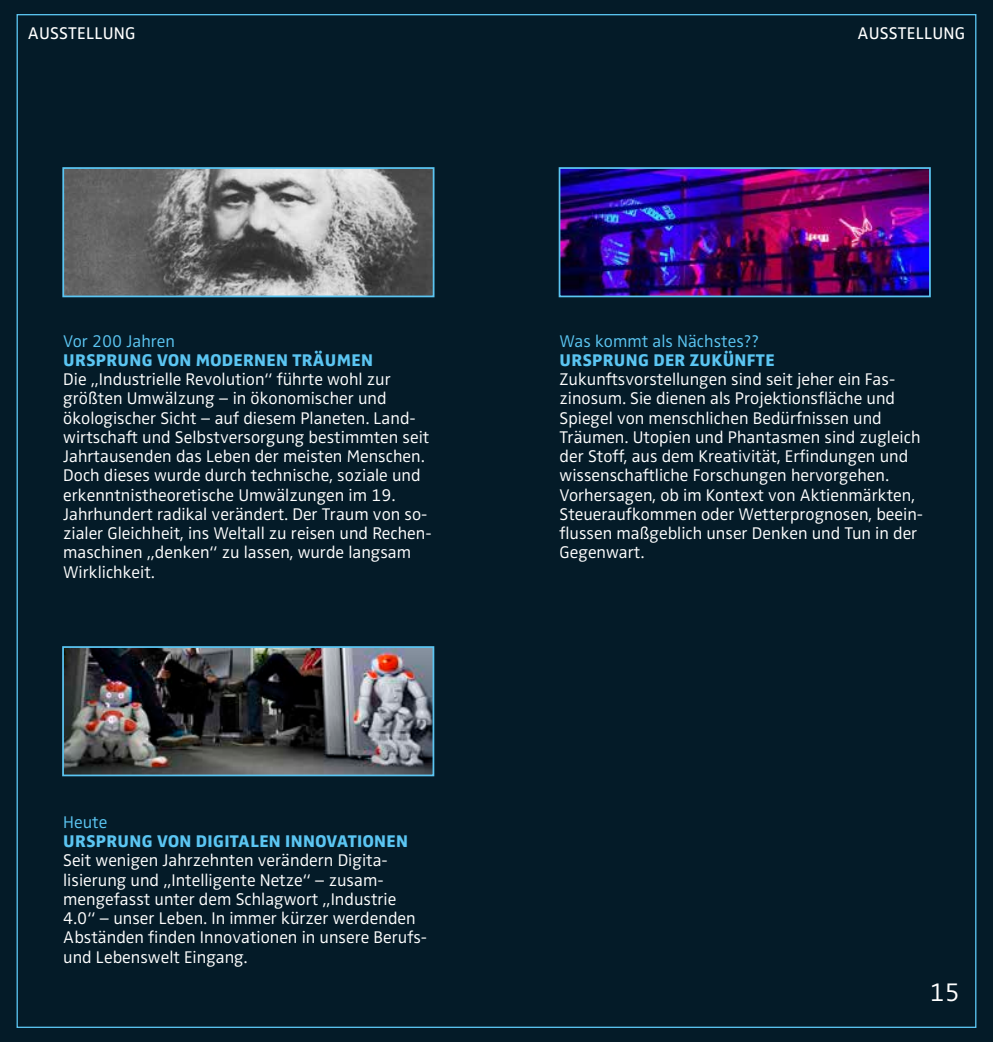
<style>
.page{position:relative;width:993px;height:1042px;background:#fff}
.page>*{position:absolute;margin:0;border:0;box-sizing:border-box;transform-origin:0 0}
.t1{font:300 26.25px "Zwo OT";color:#fff}
.t2{font:300 17.5px/19.2px "Zwo OT";color:#fff}
.t3{font:800 17.5px "Zwo OT";letter-spacing:.02em;color:#5bc5f2}
.t4{font:300 17.5px "Zwo OT";color:#5bc5f2}
.t5{font:17.5px "Zwo OT";letter-spacing:.01em;color:#fff}
</style>
<div class="page">
<div style="left:0;top:0;width:992px;height:1042px;background:#041b28"></div>
<img style="left:65px;top:170px;width:366px;height:124px">
<div style="left:62px;top:167px;width:372px;height:130px;border:2px solid #5bc5f2"></div>
<img style="left:65px;top:649px;width:366px;height:124px">
<div style="left:62px;top:646px;width:372px;height:130px;border:2px solid #5bc5f2"></div>
<img style="left:561px;top:170px;width:366px;height:124px">
<div style="left:558px;top:167px;width:372px;height:130px;border:2px solid #5bc5f2"></div>
<p class="t5" style="left:28px;top:23px;width:109px">AUSSTELLUNG</p>
<p class="t5" style="left:857px;top:23px;width:109px">AUSSTELLUNG</p>
<p class="t4" style="left:63px;top:331px;width:113px">Vor 200 Jahren</p>
<p class="t3" style="left:63px;top:350px;width:311px">URSPRUNG VON MODERNEN TRÄUMEN</p>
<p class="t2" style="left:63px;top:370px;width:370px">Die „Industrielle Revolution“ führte wohl zur größten Umwälzung – in ökonomischer und ökologischer Sicht – auf diesem Planeten. Land&shy;wirtschaft und Selbstversorgung bestimmten seit Jahrtausenden das Leben der meisten Menschen.<br>Doch dieses wurde durch technische, soziale und erkenntnistheoretische Umwälzungen im 19.<br>Jahrhundert radikal verändert. Der Traum von so&shy;zialer Gleichheit, ins Weltall zu reisen und Rechen&shy;maschinen „denken“ zu lassen, wurde langsam Wirklichkeit.</p>
<p class="t4" style="left:63px;top:812px;width:46px">Heute</p>
<p class="t3" style="left:63px;top:831px;width:346px">URSPRUNG VON DIGITALEN INNOVATIONEN</p>
<p class="t2" style="left:63px;top:851px;width:365px">Seit wenigen Jahrzehnten verändern Digita&shy;lisierung und „Intelligente Netze“ – zusam&shy;mengefasst unter dem Schlagwort „Industrie 4.0“ – unser Leben. In immer kürzer werdenden Abständen finden Innovationen in unsere Berufs&shy;und Lebenswelt Eingang.</p>
<p class="t4" style="left:559px;top:331px;width:201px">Was kommt als Nächstes??</p>
<p class="t3" style="left:559px;top:350px;width:216px">URSPRUNG DER ZUKÜNFTE</p>
<p class="t2" style="left:559px;top:370px;width:365px">Zukunftsvorstellungen sind seit jeher ein Fas&shy;zinosum. Sie dienen als Projektionsfläche und Spiegel von menschlichen Bedürfnissen und Träumen. Utopien und Phantasmen sind zugleich der Stoff, aus dem Kreativität, Erfindungen und wissenschaftliche Forschungen hervorgehen.<br>Vorhersagen, ob im Kontext von Aktienmärkten, Steueraufkommen oder Wetterprognosen, beein&shy;flussen maßgeblich unser Denken und Tun in der Gegenwart.</p>
<h1 class="t1" style="left:929px;top:977px;width:32px">15</h1>
</div>
